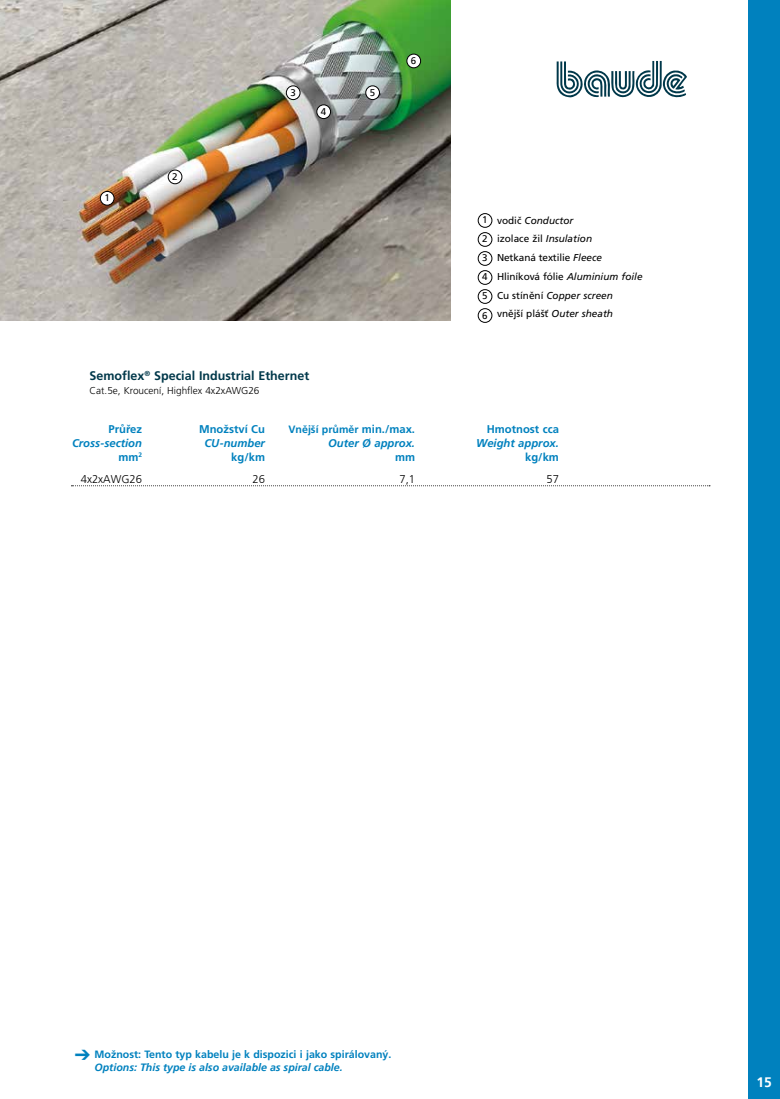
<style>
.page{position:relative;width:780px;height:1099px;background:#fff}
.page>*{position:absolute;margin:0;border:0;box-sizing:border-box;transform-origin:0 0}
.t1{font:700 13.75px "Frutiger LT";color:#fff}
.t2{font:700 12.5px "Frutiger LT Pro";color:#00384a}
.t3{font:italic 700 11.25px "Frutiger LT";color:#0081be}
.t4{font:700 11.25px "Frutiger LT Pro";color:#0081be}
.t5{font:300 11.25px "Frutiger LT";color:#000}
.t6{font:700 11.25px "Frutiger LT";color:#0081be}
.t7{font:700 10.62px "Frutiger LT Pro";color:#0081be}
.t8{font:italic 700 10.62px "Frutiger LT";color:#0081be}
.t9{font:10px/18.8px "Frutiger LT Pro";letter-spacing:-.01em;color:#000}
.t10{font:italic 10px "Frutiger LT Com";color:#000}
.t11{font:300 10px "Frutiger LT Pro";color:#000}
.t12{font:9.75px/19px "Frutiger LT";color:#000;text-align:justify}
.s1{font-family:"Frutiger LT Pro";font-style:normal}
.s2{font-family:"Frutiger LT Com";font-style:italic}
.s3{font-size:11.25px}
</style>
<div class="page">
<svg style="left:556px;top:61px;width:131px;height:37px"></svg>
<div style="left:748px;top:0;width:32px;height:1098px;background:#0081be"></div>
<div style="left:478px;top:232px;width:14px;height:15px;border:1px solid #000;border-radius:50%"></div>
<div style="left:478px;top:251px;width:14px;height:15px;border:1px solid #000;border-radius:50%"></div>
<div style="left:478px;top:270px;width:14px;height:15px;border:1px solid #000;border-radius:50%"></div>
<div style="left:478px;top:289px;width:14px;height:15px;border:1px solid #000;border-radius:50%"></div>
<div style="left:478px;top:308px;width:14px;height:15px;border:1px solid #000;border-radius:50%"></div>
<div style="left:478px;top:213px;width:14px;height:15px;border:1px solid #000;border-radius:50%"></div>
<img style="left:0;top:0;width:450px;height:320px">
<div style="left:100px;top:191px;width:14px;height:14px;background:#fff;border-radius:50%"></div>
<div style="left:100px;top:191px;width:14px;height:14px;border:1px solid #000;border-radius:50%"></div>
<div style="left:168px;top:170px;width:14px;height:14px;background:#fff;border-radius:50%"></div>
<div style="left:168px;top:170px;width:14px;height:14px;border:1px solid #000;border-radius:50%"></div>
<div style="left:366px;top:86px;width:13px;height:14px;background:#fff;border-radius:50%"></div>
<div style="left:365px;top:85px;width:15px;height:15px;border:1px solid #000;border-radius:50%"></div>
<div style="left:407px;top:54px;width:13px;height:14px;background:#fff;border-radius:50%"></div>
<div style="left:406px;top:54px;width:15px;height:14px;border:1px solid #000;border-radius:50%"></div>
<div style="left:317px;top:105px;width:13px;height:14px;background:#fff;border-radius:50%"></div>
<div style="left:316px;top:104px;width:15px;height:15px;border:1px solid #000;border-radius:50%"></div>
<div style="left:286px;top:86px;width:14px;height:14px;background:#fff;border-radius:50%"></div>
<div style="left:286px;top:85px;width:14px;height:15px;border:1px solid #000;border-radius:50%"></div>
<svg style="left:71px;top:485px;width:639px;height:1px"></svg>
<p class="t12" style="left:104px;top:188px;width:7px">1</p>
<p class="t12" style="left:172px;top:167px;width:7px">2</p>
<p class="t12" style="left:290px;top:83px;width:7px">3</p>
<p class="t12" style="left:321px;top:102px;width:7px">4</p>
<p class="t12" style="left:370px;top:83px;width:7px">5</p>
<p class="t12" style="left:411px;top:51px;width:7px">6</p>
<p class="t2" style="left:90px;top:368px;width:221px">Semoflex<sup>®</sup> Special Industrial Ethernet</p>
<p class="t11" style="left:90px;top:384px;width:171px">Cat.5e, Kroucení, Highflex 4x2xAWG26</p>
<p class="t12" style="left:482px;top:210px;width:7px">1</p>
<p class="t12" style="left:482px;top:229px;width:7px">2<br>3<br>4<br>5<br>6</p>
<p class="t10" style="left:497px;top:214px;width:78px"><span class="s1">vodič</span> Conductor</p>
<p class="t9" style="left:497px;top:230px;width:147px">izolace žil <span class="s2">Insulation<br></span>Netkaná textilie <span class="s2">Fleece<br></span>Hliníková fólie <span class="s2">Aluminium foile</span></p>
<p class="t10" style="left:497px;top:289px;width:117px"><span class="s1">Cu stínění</span> Copper screen</p>
<p class="t9" style="left:497px;top:305px;width:117px">vnější plášť <span class="s2">Outer sheath</span></p>
<p class="t4" style="left:108px;top:422px;width:35px">Průřez</p>
<p class="t4" style="left:199px;top:422px;width:67px">Množství Cu</p>
<p class="t7" style="left:288px;top:423px;width:128px">Vnější průměr <span class="s3">min./max.</span></p>
<p class="t4" style="left:486px;top:422px;width:74px">Hmotnost cca</p>
<p class="t3" style="left:72px;top:436px;width:71px">Cross-section</p>
<p class="t3" style="left:204px;top:436px;width:62px">CU-number</p>
<p class="t3" style="left:328px;top:436px;width:88px">Outer Ø approx.</p>
<p class="t3" style="left:476px;top:436px;width:84px">Weight approx.</p>
<p class="t6" style="left:118px;top:450px;width:25px">mm<sup>2</sup></p>
<p class="t6" style="left:231px;top:450px;width:35px">kg/km</p>
<p class="t6" style="left:395px;top:450px;width:22px">mm</p>
<p class="t6" style="left:525px;top:450px;width:35px">kg/km</p>
<p class="t5" style="left:81px;top:473px;width:63px">4x2xAWG26</p>
<p class="t5" style="left:252px;top:473px;width:14px">26</p>
<p class="t5" style="left:399px;top:473px;width:17px">7,1</p>
<p class="t5" style="left:546px;top:473px;width:14px">57</p>
<p class="t7" style="left:94px;top:1047px;width:298px">Možnost: Tento typ kabelu je k dispozici i jako spirálovaný.</p>
<p class="t8" style="left:94px;top:1060px;width:249px">Options: This type is also available as spiral cable.</p>
<h1 class="t1" style="left:756px;top:1073px;width:17px">15</h1>
</div>
